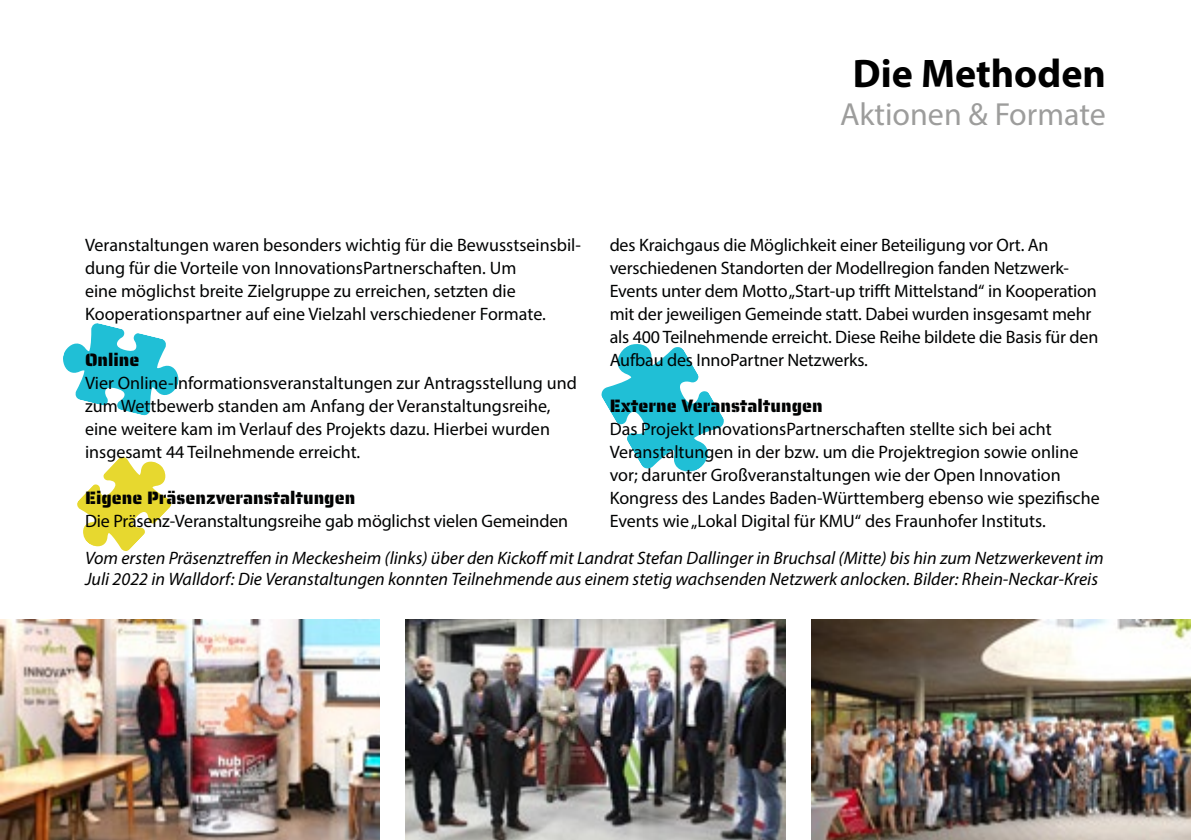
<style>
.page{position:relative;width:1191px;height:840px;background:#fff}
.page>*{position:absolute;margin:0;border:0;box-sizing:border-box;transform-origin:0 0}
.t1{font:700 40px "Myriad Pro";color:#000}
.t2{font:32px "Myriad Pro";color:#9d9d9c}
.t3{font:18px/23px "Myriad Pro";color:#010202}
.t4{font:italic 18px/21.6px "Myriad Pro";color:#000}
.t5{font:18px "Saira Stencil One";color:#010202}
</style>
<div class="page">
<svg style="left:601px;top:344px;width:123px;height:128px"></svg>
<svg style="left:63px;top:323px;width:116px;height:228px"></svg>
<img style="left:0;top:619px;width:380px;height:220px">
<img style="left:811px;top:619px;width:380px;height:220px">
<img style="left:405px;top:619px;width:380px;height:220px">
<p class="t1" style="left:853px;top:47px;width:254px">Die Methoden</p>
<p class="t2" style="left:840px;top:95px;width:267px">Aktionen &amp; Formate</p>
<p class="t3" style="left:85px;top:233px;width:497px">Veranstaltungen waren besonders wichtig für die Bewusstseinsbil&shy;dung für die Vorteile von InnovationsPartnerschaften. Um<br>eine möglichst breite Zielgruppe zu erreichen, setzten die Kooperationspartner auf eine Vielzahl verschiedener Formate.</p>
<p class="t5" style="left:85px;top:344px;width:56px">Online</p>
<p class="t3" style="left:85px;top:371px;width:493px">Vier Online-Informationsveranstaltungen zur Antragsstellung und zum Wettbewerb standen am Anfang der Veranstaltungsreihe, eine weitere kam im Verlauf des Projekts dazu. Hierbei wurden insgesamt 44 Teilnehmende erreicht.</p>
<p class="t5" style="left:85px;top:482px;width:272px">Eigene Präsenzveranstaltungen</p>
<p class="t3" style="left:85px;top:509px;width:484px">Die Präsenz-Veranstaltungsreihe gab möglichst vielen Gemeinden</p>
<p class="t3" style="left:609px;top:233px;width:490px">des Kraichgaus die Möglichkeit einer Beteiligung vor Ort. An verschiedenen Standorten der Modellregion fanden Netzwerk-Events unter dem Motto „Start-up trifft Mittelstand“ in Kooperation mit der jeweiligen Gemeinde statt. Dabei wurden insgesamt mehr als 400 Teilnehmende erreicht. Diese Reihe bildete die Basis für den Aufbau des InnoPartner Netzwerks.</p>
<p class="t5" style="left:609px;top:390px;width:214px">Externe Veranstaltungen</p>
<p class="t3" style="left:609px;top:417px;width:491px">Das Projekt InnovationsPartnerschaften stellte sich bei acht Veranstaltungen in der bzw. um die Projektregion sowie online vor; darunter Großveranstaltungen wie der Open Innovation Kongress des Landes Baden-Württemberg ebenso wie spezifische Events wie „Lokal Digital für KMU“ des Fraunhofer Instituts.</p>
<p class="t4" style="left:85px;top:546px;width:1020px">Vom ersten Präsenztreffen in Meckesheim (links) über den Kickoff mit Landrat Stefan Dallinger in Bruchsal (Mitte) bis hin zum Netzwerkevent im<br>Juli 2022 in Walldorf: Die Veranstaltungen konnten Teilnehmende aus einem stetig wachsenden Netzwerk anlocken. Bilder: Rhein-Neckar-Kreis</p>
</div>
